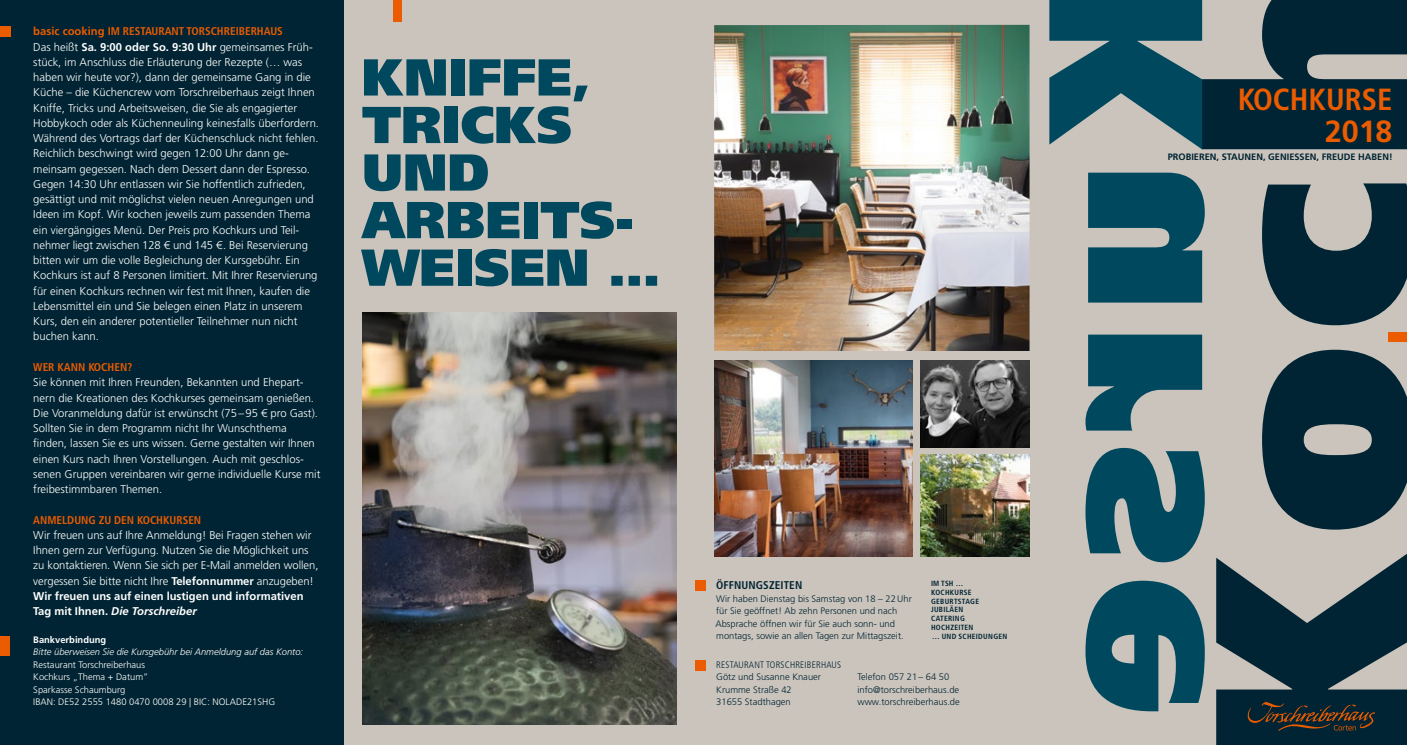
<style>
.page{position:relative;width:1407px;height:745px;background:#fff}
.page>*{position:absolute;margin:0;border:0;box-sizing:border-box;transform-origin:0 0}
.t1{font:900 51.75px/47.5px "Frutiger LT Std";color:#00485e}
.t2{font:700 condensed 30.5px "Frutiger LT Std";color:#eb5b00}
.t3{font:700 30.5px "Frutiger LT Std";color:#eb5b00}
.t4{font:300 11.25px/15.2px "Frutiger LT Std";color:#fff}
.t5{font:700 condensed 11.25px "Frutiger LT Std";color:#eb5b00}
.t6{font:700 condensed 11.25px "Frutiger LT Std";letter-spacing:.01em;color:#002433}
.t7{font:300 9.38px/12.5px "Frutiger LT Std";color:#002433}
.t8{font:300 9.38px/12.5px "Frutiger LT Std";color:#fff}
.t9{font:italic 300 9.38px "Frutiger LT Std";color:#fff}
.t10{font:300 condensed 9.38px "Frutiger LT Std";letter-spacing:.02em;color:#002433}
.t11{font:700 9.38px "Frutiger LT Std";color:#fff}
.t12{font:700 9.25px "Frutiger LT Std";color:#002433}
.t13{font:700 condensed 7.5px/8.8px "Frutiger LT Std";letter-spacing:.035em;color:#002433}
.s1{font-weight:700;color:#eb5b00}
.s2{font-weight:700;font-stretch:condensed;color:#eb5b00}
.s3{font-weight:700}
.s4{font-weight:700;font-style:italic}
</style>
<div class="page">
<div style="left:344px;top:0;width:358px;height:744px;background:#cbc4bc"></div>
<div style="left:0;top:0;width:344px;height:744px;background:#002433"></div>
<div style="left:697px;top:0;width:710px;height:744px;background:#cbc4bc"></div>
<svg style="left:1204px;top:0;width:203px;height:744px;fill:#002433"></svg>
<div style="left:1388px;top:332px;width:19px;height:9px;background:#eb5b00"></div>
<div style="left:0;top:26px;width:10px;height:10px;background:#eb5b00"></div>
<div style="left:695px;top:580px;width:10px;height:10px;background:#eb5b00"></div>
<div style="left:695px;top:660px;width:10px;height:10px;background:#eb5b00"></div>
<svg style="left:1247px;top:701px;width:128px;height:29px;background:#292d29"></svg>
<div style="left:0;top:635px;width:9px;height:20px;background:#eb5b00"></div>
<img style="left:714px;top:25px;width:315px;height:326px">
<div style="left:393px;top:0;width:9px;height:21px;background:#eb5b00"></div>
<img style="left:921px;top:454px;width:108px;height:102px">
<img style="left:921px;top:360px;width:108px;height:86px">
<img style="left:714px;top:360px;width:198px;height:196px">
<img style="left:362px;top:312px;width:315px;height:412px">
<p class="t4" style="left:33px;top:24px;width:287px"><span class="s1">basic cooking</span> <span class="s2">IM RESTAURANT TORSCHREIBERHAUS<br></span>Das heißt <span class="s3">Sa. 9:00 oder So. 9:30 Uhr</span> gemeinsames Früh&shy;stück, im Anschluss die Erläuterung der Rezepte (… was haben wir heute vor?), dann der gemeinsame Gang in die Küche – die Küchencrew vom Torschreiberhaus zeigt Ihnen Kniffe, Tricks und Arbeitsweisen, die Sie als engagierter Hobbykoch oder als Küchenneuling keinesfalls überfordern.<br>Während des Vortrags darf der Küchenschluck nicht fehlen.<br>Reichlich beschwingt wird gegen 12:00 Uhr dann ge&shy;meinsam gegessen. Nach dem Dessert dann der Espresso.<br>Gegen 14:30 Uhr entlassen wir Sie hoffentlich zufrieden, gesättigt und mit möglichst vielen neuen Anregungen und Ideen im Kopf. Wir kochen jeweils zum passenden Thema ein viergängiges Menü. Der Preis pro Kochkurs und Teil&shy;nehmer liegt zwischen 128 € und 145 €. Bei Reservierung bitten wir um die volle Begleichung der Kursgebühr. Ein Kochkurs ist auf 8 Personen limitiert. Mit Ihrer Reservierung für einen Kochkurs rechnen wir fest mit Ihnen, kaufen die Lebensmittel ein und Sie belegen einen Platz in unserem Kurs, den ein anderer potentieller Teilnehmer nun nicht buchen kann.</p>
<p class="t5" style="left:33px;top:360px;width:101px">WER KANN KOCHEN?</p>
<p class="t4" style="left:33px;top:374px;width:289px">Sie können mit Ihren Freunden, Bekannten und Ehepart&shy;nern die Kreationen des Kochkurses gemeinsam genießen.<br>Die Voranmeldung dafür ist erwünscht (75–95 € pro Gast).<br>Sollten Sie in dem Programm nicht Ihr Wunschthema finden, lassen Sie es uns wissen. Gerne gestalten wir Ihnen einen Kurs nach Ihren Vorstellungen. Auch mit geschlos&shy;senen Gruppen vereinbaren wir gerne individuelle Kurse mit freibestimmbaren Themen.</p>
<p class="t5" style="left:33px;top:512px;width:169px">ANMELDUNG ZU DEN KOCHKURSEN</p>
<p class="t4" style="left:33px;top:527px;width:287px">Wir freuen uns auf Ihre Anmeldung! Bei Fragen stehen wir Ihnen gern zur Verfügung. Nutzen Sie die Möglichkeit uns zu kontaktieren. Wenn Sie sich per E-Mail anmelden wollen, vergessen Sie bitte nicht Ihre <span class="s3">Telefonnummer</span> anzugeben!<br><span class="s3">Wir freuen uns auf einen lustigen und informativen Tag mit Ihnen.</span> <span class="s4">Die Torschreiber</span></p>
<p class="t11" style="left:33px;top:633px;width:74px">Bankverbindung</p>
<p class="t9" style="left:33px;top:646px;width:271px">Bitte überweisen Sie die Kursgebühr bei Anmeldung auf das Konto:</p>
<p class="t8" style="left:33px;top:658px;width:243px">Restaurant Torschreiberhaus<br>Kochkurs „Thema + Datum”<br>Sparkasse Schaumburg<br>IBAN: DE52 2555 1480 0470 0008 29 | BIC: NOLADE21SHG</p>
<h1 class="t1" style="left:362px;top:53px;width:300px">KNIFFE,<br>TRICKS<br>UND<br>ARBEITS-<br>WEISEN …</h1>
<p class="t6" style="left:716px;top:578px;width:88px">ÖFFNUNGSZEITEN</p>
<p class="t7" style="left:715px;top:591px;width:198px">Wir haben Dienstag bis Samstag von 18 – 22Uhr für Sie geöffnet! Ab zehn Personen und nach Absprache öffnen wir für Sie auch sonn- und montags, sowie an allen Tagen zur Mittagszeit.</p>
<p class="t13" style="left:931px;top:579px;width:78px">IM TSH …<br>KOCHKURSE<br>GEBURTSTAGE<br>JUBILÄEN<br>CATERING<br>HOCHZEITEN<br>… UND SCHEIDUNGEN</p>
<p class="t10" style="left:716px;top:658px;width:126px">RESTAURANT TORSCHREIBERHAUS</p>
<p class="t7" style="left:716px;top:670px;width:106px">Götz und Susanne Knauer<br>Krumme Straße 42<br>31655 Stadthagen</p>
<p class="t7" style="left:857px;top:670px;width:104px">Telefon 057 21– 64 50 info@torschreiberhaus.de www.torschreiberhaus.de</p>
<h2 class="t2" style="left:1238px;top:81px;width:156px">KOCHKURSE</h2>
<h2 class="t3" style="left:1324px;top:113px;width:69px">2018</h2>
<p class="t12" style="left:1168px;top:151px;width:226px">PROBIEREN, STAUNEN, GENIESSEN, FREUDE HABEN!</p>
</div>
